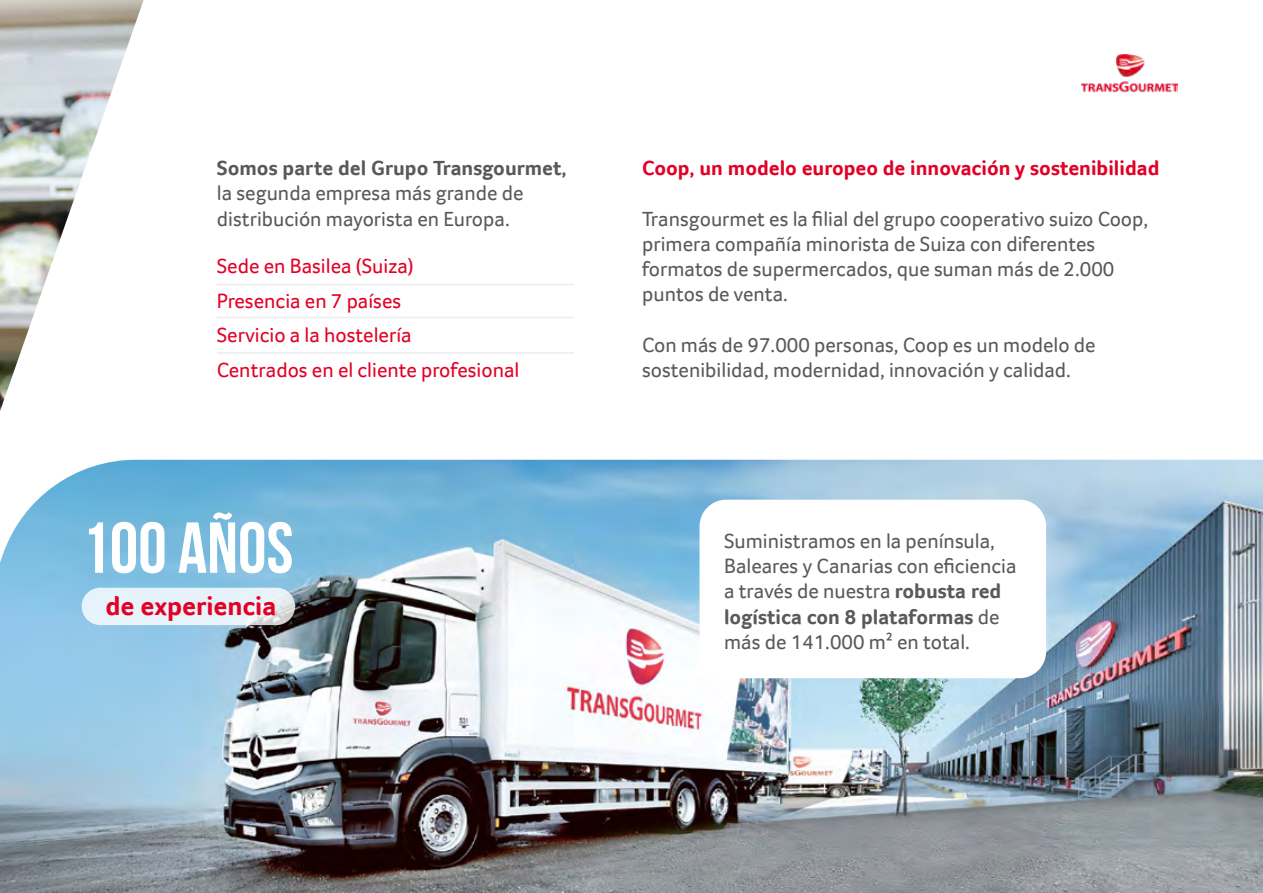
<style>
.page{position:relative;width:1263px;height:893px;background:#fff}
.page>*{position:absolute;margin:0;border:0;box-sizing:border-box;transform-origin:0 0}
.t1{font:72px "Bebas Neue";color:#fff}
.t2{font:700 27px "Transgourmet";color:#e20026}
.t3{font:21px/25.2px "Transgourmet";color:#595959}
.t4{font:21px/34.5px "Transgourmet";color:#e20026}
.t5{font:700 21px "Transgourmet";color:#e20026}
.t6{font:700 21px "Transgourmet";color:#595959}
.s1{font-weight:700}
</style>
<div class="page">
<img style="left:1082px;top:54px;width:96px;height:39px">
<img style="left:0;top:0;width:144px;height:411px">
<img style="left:0;top:460px;width:1263px;height:433px">
<hr style="left:217px;top:284px;width:357px;height:1px;background:#ececec">
<hr style="left:217px;top:317px;width:357px;height:1px;background:#ececec">
<hr style="left:217px;top:352px;width:357px;height:2px;background:#ececec">
<div style="left:699px;top:500px;width:347px;height:178px;background:#fff;border-radius:27px"></div>
<svg style="left:82px;top:588px;width:212px;height:36px;background:#e6f1f7"></svg>
<div style="left:82px;top:588px;width:213px;height:37px;border:2px solid #fff;border-radius:18px"></div>
<p class="t6" style="left:217px;top:156px;width:351px">Somos parte del Grupo Transgourmet,</p>
<p class="t3" style="left:217px;top:181px;width:308px">la segunda empresa más grande de distribución mayorista en Europa.</p>
<p class="t4" style="left:217px;top:249px;width:304px">Sede en Basilea (Suiza)<br>Presencia en 7 países<br>Servicio a la hostelería<br>Centrados en el cliente profesional</p>
<h1 class="t1" style="left:81px;top:508px;width:214px">100 AÑOS</h1>
<p class="t2" style="left:105px;top:590px;width:173px">de experiencia</p>
<p class="t5" style="left:642px;top:156px;width:519px">Coop, un modelo europeo de innovación y sostenibilidad</p>
<p class="t3" style="left:642px;top:206px;width:508px">Transgourmet es la filial del grupo cooperativo suizo Coop, primera compañía minorista de Suiza con diferentes formatos de supermercados, que suman más de 2.000 puntos de venta.</p>
<p class="t3" style="left:642px;top:332px;width:455px">Con más de 97.000 personas, Coop es un modelo de sostenibilidad, modernidad, innovación y calidad.</p>
<p class="t3" style="left:724px;top:528px;width:294px">Suministramos en la península,<br>Baleares y Canarias con eficiencia a través de nuestra <span class="s1">robusta red logística con 8 plataformas</span> de más de 141.000 m2 en total.</p>
</div>
